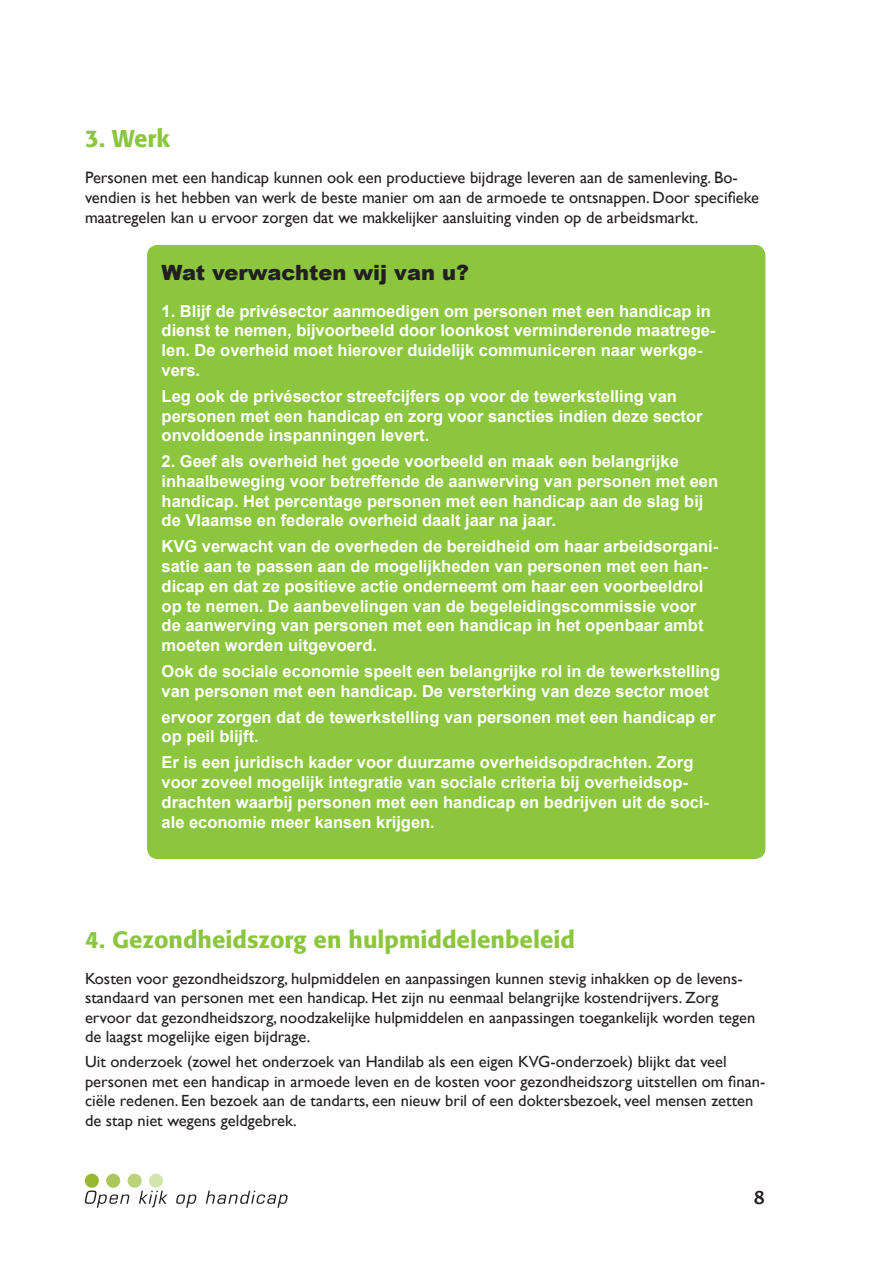
<style>
.page{position:relative;width:893px;height:1263px;background:#fff}
.page>*{position:absolute;margin:0;border:0;box-sizing:border-box;transform-origin:0 0}
.titel1{font:500 24px "Formata";color:#8bc63e}
.titel1-2{font:500 23.4px "Formata";color:#8bc63e}
.Verwachting-titel{font:900 21px "Arial";color:#231f20}
.t1{font:600 18px "Lucida Sans";color:#231f20}
.Verwachting{font:700 16.5px/19.8px "Arial";color:#fff}
.normaal{font:16.5px/19.8px "Gill Sans";color:#231f20}
.Verwachting__10_na{font:700 16.5px/19.8px "Arial";color:#fff}
.normaal-2{font:16.2px/19.4px "Gill Sans";color:#231f20}
</style>
<div class="page">
<div style="left:85px;top:1174px;width:14px;height:14px;background:#96b92f;border-radius:50%"></div>
<div style="left:106px;top:1174px;width:14px;height:14px;background:#abc759;border-radius:50%"></div>
<div style="left:128px;top:1174px;width:14px;height:14px;background:#bbd278;border-radius:50%"></div>
<div style="left:149px;top:1174px;width:14px;height:14px;background:#d5e3ac;border-radius:50%"></div>
<svg style="left:85px;top:1190px;width:45px;height:18px"></svg>
<svg style="left:139px;top:1191px;width:29px;height:16px"></svg>
<svg style="left:176px;top:1194px;width:21px;height:14px"></svg>
<svg style="left:206px;top:1191px;width:82px;height:17px"></svg>
<div style="left:147px;top:245px;width:618px;height:614px;background:#8bc63e;border-radius:11px"></div>
<p class="titel1" style="left:85px;top:123px;width:87px">3. Werk</p>
<p class="normaal" style="left:85px;top:168px;width:676px">Personen met een handicap kunnen ook een productieve bijdrage leveren aan de samenleving. Bo&shy;vendien is het hebben van werk de beste manier om aan de armoede te ontsnappen. Door specifieke maatregelen kan u ervoor zorgen dat we makkelijker aansluiting vinden op de arbeidsmarkt.</p>
<p class="Verwachting-titel" style="left:162px;top:261px;width:309px">Wat verwachten wij van u?</p>
<p class="Verwachting" style="left:162px;top:301px;width:555px">1. Blijf de privésector aanmoedigen om personen met een handicap in dienst te nemen, bijvoorbeeld door loonkost verminderende maatrege&shy;len. De overheid moet hierover duidelijk communiceren naar werkge&shy;vers.</p>
<p class="Verwachting" style="left:162px;top:387px;width:543px">Leg ook de privésector streefcijfers op voor de tewerkstelling van personen met een handicap en zorg voor sancties indien deze sector onvoldoende inspanningen levert.</p>
<p class="Verwachting" style="left:162px;top:452px;width:558px">2. Geef als overheid het goede voorbeeld en maak een belangrijke inhaalbeweging voor betreffende de aanwerving van personen met een handicap. Het percentage personen met een handicap aan de slag bij de Vlaamse en federale overheid daalt jaar na jaar.</p>
<p class="Verwachting" style="left:162px;top:537px;width:558px">KVG verwacht van de overheden de bereidheid om haar arbeidsorgani&shy;satie aan te passen aan de mogelijkheden van personen met een han&shy;dicap en dat ze positieve actie onderneemt om haar een voorbeeldrol op te nemen. De aanbevelingen van de begeleidingscommissie voor de aanwerving van personen met een handicap in het openbaar ambt moeten worden uitgevoerd.</p>
<p class="Verwachting" style="left:162px;top:662px;width:560px">Ook de sociale economie speelt een belangrijke rol in de tewerkstelling van personen met een handicap. De versterking van deze sector moet</p>
<p class="Verwachting" style="left:162px;top:707px;width:555px">ervoor zorgen dat de tewerkstelling van personen met een handicap er op peil blijft.</p>
<p class="Verwachting__10_na" style="left:162px;top:753px;width:549px">Er is een juridisch kader voor duurzame overheidsopdrachten. Zorg voor zoveel mogelijk integratie van sociale criteria bij overheidsop&shy;drachten waarbij personen met een handicap en bedrijven uit de soci&shy;ale economie meer kansen krijgen.</p>
<p class="titel1-2" style="left:85px;top:925px;width:491px">4. Gezondheidszorg en hulpmiddelenbeleid</p>
<p class="normaal-2" style="left:85px;top:969px;width:672px">Kosten voor gezondheidszorg, hulpmiddelen en aanpassingen kunnen stevig inhakken op de levens&shy;standaard van personen met een handicap. Het zijn nu eenmaal belangrijke kostendrijvers. Zorg ervoor dat gezondheidszorg, noodzakelijke hulpmiddelen en aanpassingen toegankelijk worden tegen de laagst mogelijke eigen bijdrage.</p>
<p class="normaal-2" style="left:85px;top:1052px;width:682px">Uit onderzoek (zowel het onderzoek van Handilab als een eigen KVG-onderzoek) blijkt dat veel personen met een handicap in armoede leven en de kosten voor gezondheidszorg uitstellen om finan&shy;ciële redenen. Een bezoek aan de tandarts, een nieuw bril of een doktersbezoek, veel mensen zetten de stap niet wegens geldgebrek.</p>
<p class="t1" style="left:753px;top:1188px;width:13px">8</p>
</div>
